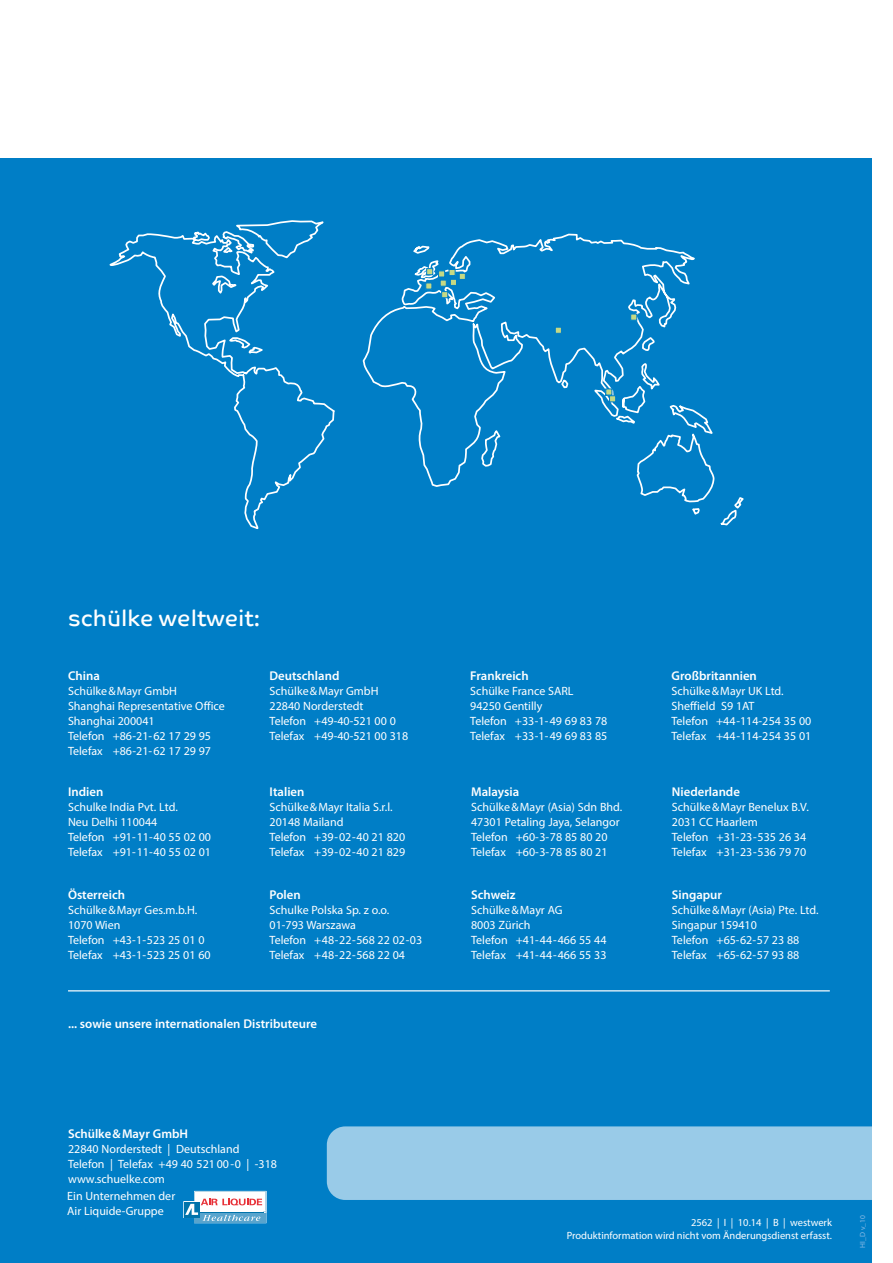
<style>
.page{position:relative;width:893px;height:1263px;background:#fff}
.page>*{position:absolute;margin:0;border:0;box-sizing:border-box;transform-origin:0 0}
.t1{font:22.5px "Co Text";letter-spacing:.005em;color:#fff}
.t2{font:600 12.75px "Myriad Pro";color:#fff}
.t3{font:12px/15px "Myriad Pro";color:#fff}
.t4{font:10.5px/13.5px "Myriad Pro";color:#fff;text-align:right}
.t5{font:7.5px "Myriad Pro";color:#8abae5}
</style>
<div class="page">
<div style="left:0;top:158px;width:872px;height:1105px;background:#007ec6"></div>
<svg style="left:110px;top:220px;width:634px;height:309px"></svg>
<div style="left:630px;top:314px;width:7px;height:7px;background:#c5d984;border:1px solid #007cc5"></div>
<div style="left:609px;top:395px;width:7px;height:7px;background:#c5d984;border:1px solid #007cc5"></div>
<div style="left:426px;top:268px;width:7px;height:7px;background:#c5d984;border:1px solid #007cc5"></div>
<div style="left:425px;top:282px;width:7px;height:7px;background:#c5d984;border:1px solid #007cc5"></div>
<div style="left:441px;top:291px;width:7px;height:7px;background:#c5d984;border:1px solid #007cc5"></div>
<svg style="left:449px;top:269px;width:7px;height:2px"></svg>
<div style="left:440px;top:280px;width:7px;height:7px;background:#0b87c4"></div>
<div style="left:450px;top:279px;width:7px;height:7px;background:#007cc4"></div>
<svg style="left:439px;top:271px;width:17px;height:15px"></svg>
<div style="left:438px;top:270px;width:7px;height:7px;background:#c5d984;border:1px solid #007cc5"></div>
<div style="left:605px;top:388px;width:7px;height:7px;background:#c5d984;border:1px solid #007cc5"></div>
<div style="left:459px;top:273px;width:7px;height:7px;background:#c5d984;border:1px solid #007cc5"></div>
<div style="left:555px;top:327px;width:7px;height:7px;background:#c5d984;border:1px solid #007cc5"></div>
<hr style="left:68px;top:990px;width:762px;height:1px;background:#fff">
<svg style="left:184px;top:1191px;width:82px;height:32px;background:#acc3d7"></svg>
<div style="left:327px;top:1126px;width:545px;height:74px;background:#99cbe8"></div>
<h1 class="t1" style="left:68px;top:605px;width:194px">schülke weltweit:</h1>
<p class="t2" style="left:68px;top:668px;width:33px">China</p>
<p class="t3" style="left:68px;top:683px;width:158px">Schülke&amp;Mayr GmbH<br>Shanghai Representative Office<br>Shanghai 200041<br>Telefon +86-21-62 17 29 95<br>Telefax +86-21-62 17 29 97</p>
<p class="t2" style="left:68px;top:784px;width:37px">Indien</p>
<p class="t3" style="left:68px;top:799px;width:145px">Schulke India Pvt. Ltd.<br>Neu Delhi 110044<br>Telefon +91-11-40 55 02 00<br>Telefax +91-11-40 55 02 01</p>
<p class="t2" style="left:68px;top:887px;width:59px">Österreich</p>
<p class="t3" style="left:68px;top:902px;width:144px">Schülke&amp;Mayr Ges.m.b.H.<br>1070 Wien<br>Telefon +43-1-523 25 01 0<br>Telefax +43-1-523 25 01 60</p>
<p class="t2" style="left:270px;top:668px;width:71px">Deutschland</p>
<p class="t3" style="left:270px;top:683px;width:140px">Schülke&amp;Mayr GmbH<br>22840 Norderstedt<br>Telefon +49-40-521 00 0<br>Telefax +49-40-521 00 318</p>
<p class="t2" style="left:270px;top:784px;width:36px">Italien</p>
<p class="t3" style="left:270px;top:799px;width:137px">Schülke&amp;Mayr Italia S.r.l.<br>20148 Mailand<br>Telefon +39-02-40 21 820<br>Telefax +39-02-40 21 829</p>
<p class="t2" style="left:270px;top:887px;width:33px">Polen</p>
<p class="t3" style="left:270px;top:902px;width:154px">Schulke Polska Sp. z o.o.<br>01-793 Warszawa<br>Telefon +48-22-568 22 02-03<br>Telefax +48-22-568 22 04</p>
<p class="t2" style="left:68px;top:1015px;width:251px">... sowie unsere internationalen Distributeure</p>
<p class="t2" style="left:68px;top:1125px;width:122px">Schülke&amp;Mayr GmbH</p>
<p class="t3" style="left:68px;top:1141px;width:211px">22840 Norderstedt | Deutschland<br>Telefon | Telefax +49 40 521 00-0 | -318 www.schuelke.com</p>
<p class="t3" style="left:67px;top:1188px;width:109px">Ein Unternehmen der<br>Air Liquide-Gruppe</p>
<p class="t2" style="left:470px;top:668px;width:60px">Frankreich</p>
<p class="t3" style="left:470px;top:683px;width:139px">Schülke France SARL<br>94250 Gentilly<br>Telefon +33-1-49 69 83 78<br>Telefax +33-1-49 69 83 85</p>
<p class="t2" style="left:471px;top:784px;width:49px">Malaysia</p>
<p class="t3" style="left:471px;top:799px;width:153px">Schülke&amp;Mayr (Asia) Sdn Bhd.<br>47301 Petaling Jaya, Selangor<br>Telefon +60-3-78 85 80 20<br>Telefax +60-3-78 85 80 21</p>
<p class="t2" style="left:471px;top:887px;width:46px">Schweiz</p>
<p class="t3" style="left:471px;top:902px;width:137px">Schülke&amp;Mayr AG<br>8003 Zürich<br>Telefon +41-44-466 55 44<br>Telefax +41-44-466 55 33</p>
<p class="t2" style="left:671px;top:668px;width:87px">Großbritannien</p>
<p class="t3" style="left:671px;top:683px;width:141px">Schülke&amp;Mayr UK Ltd.<br>Sheffield S9 1AT<br>Telefon +44-114-254 35 00<br>Telefax +44-114-254 35 01</p>
<p class="t2" style="left:672px;top:784px;width:70px">Niederlande</p>
<p class="t3" style="left:672px;top:799px;width:138px">Schülke&amp;Mayr Benelux B.V.<br>2031 CC Haarlem<br>Telefon +31-23-535 26 34<br>Telefax +31-23-536 79 70</p>
<p class="t2" style="left:672px;top:887px;width:52px">Singapur</p>
<p class="t3" style="left:672px;top:902px;width:148px">Schülke&amp;Mayr (Asia) Pte. Ltd.<br>Singapur 159410<br>Telefon +65-62-57 23 88<br>Telefax +65-62-57 93 88</p>
<p class="t4" style="left:567px;top:1215px;width:267px">2562 | I | 10.14 | B | westwerk<br>Produktinformation wird nicht vom Änderungsdienst erfasst.</p>
<p class="t5" style="left:858px;top:1247px;width:34px;rotate:-90deg">HI_D v_10</p>
</div>
